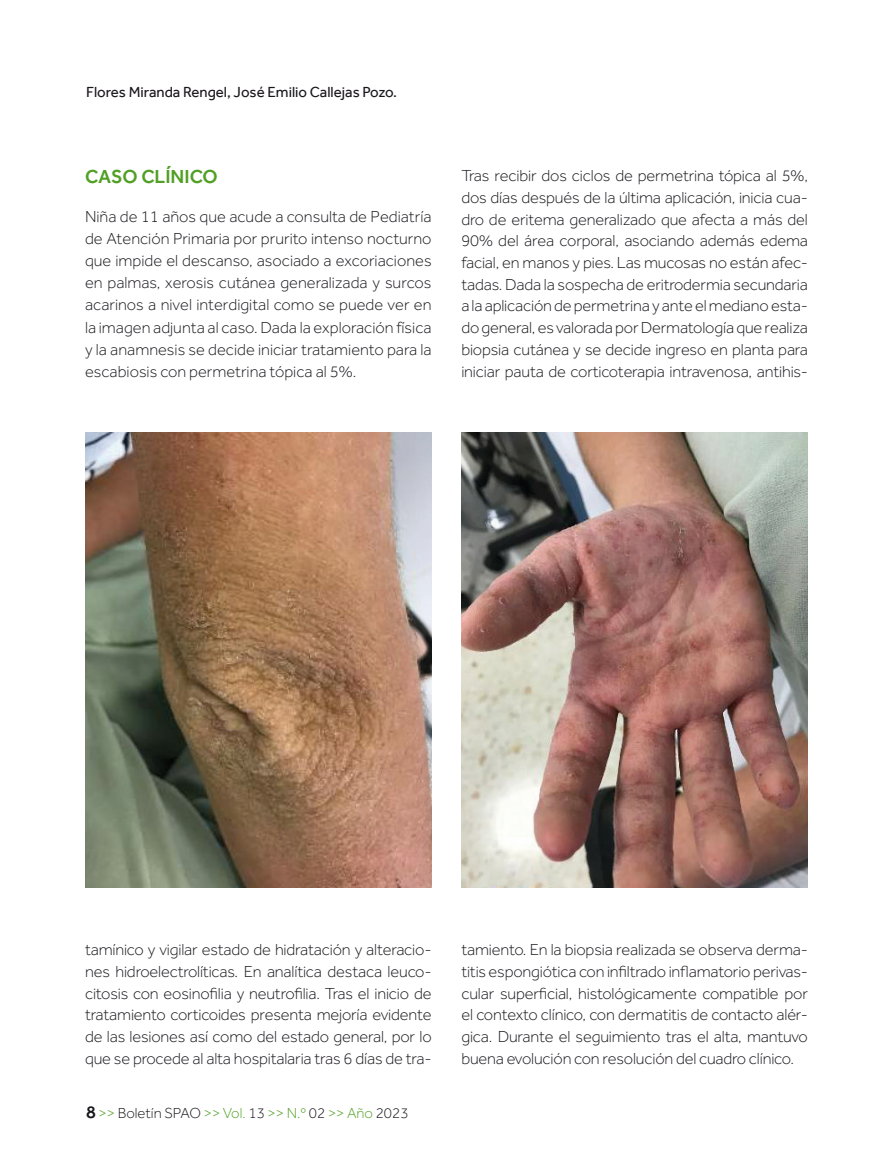
<style>
.page{position:relative;width:893px;height:1149px;background:#fff}
.page>*{position:absolute;margin:0;border:0;box-sizing:border-box;transform-origin:0 0}
.Div_1{font:500 19.5px "Effra";color:#519f25}
.Texto{font:300 16.5px/21.8px "Effra";letter-spacing:-.01em;color:#1a171c;text-align:justify}
.t1{font:15px "Effra";color:#1a171c}
.t2{font:300 15px "Effra";color:#1a171c}
.s1{font-weight:500;font-size:18px}
.s2{color:#519f25}
</style>
<div class="page">
<img style="left:85px;top:433px;width:347px;height:454px">
<img style="left:461px;top:433px;width:347px;height:454px">
<p class="t1" style="left:86px;top:83px;width:312px">Flores Miranda Rengel, José Emilio Callejas Pozo.</p>
<p class="Div_1" style="left:85px;top:165px;width:134px">CASO CLÍNICO</p>
<p class="Texto" style="left:85px;top:206px;width:348px">Niña de 11 años que acude a consulta de Pediatría de Atención Primaria por prurito intenso nocturno que impide el descanso, asociado a excoriaciones en palmas, xerosis cutánea generalizada y surcos acarinos a nivel interdigital como se puede ver en la imagen adjunta al caso. Dada la exploración física y la anamnesis se decide iniciar tratamiento para la escabiosis con permetrina tópica al 5%.</p>
<p class="Texto" style="left:461px;top:165px;width:348px">Tras recibir dos ciclos de permetrina tópica al 5%, dos días después de la última aplicación, inicia cua&shy;dro de eritema generalizado que afecta a más del 90% del área corporal, asociando además edema facial, en manos y pies. Las mucosas no están afec&shy;tadas. Dada la sospecha de eritrodermia secundaria a la aplicación de permetrina y ante el mediano esta&shy;do general, es valorada por Dermatología que realiza biopsia cutánea y se decide ingreso en planta para iniciar pauta de corticoterapia intravenosa, antihis-</p>
<p class="Texto" style="left:85px;top:938px;width:348px">tamínico y vigilar estado de hidratación y alteracio&shy;nes hidroelectrolíticas. En analítica destaca leuco&shy;citosis con eosinofilia y neutrofilia. Tras el inicio de tratamiento corticoides presenta mejoría evidente de las lesiones así como del estado general, por lo que se procede al alta hospitalaria tras 6 días de tra-</p>
<p class="t2" style="left:86px;top:1104px;width:324px"><span class="s1">8</span> <span class="s2">&gt;&gt;</span> Boletín SPAO <span class="s2">&gt;&gt; Vol.</span> 13 <span class="s2">&gt;&gt; N.º</span> 02 <span class="s2">&gt;&gt; Año</span> 2023</p>
<p class="Texto" style="left:461px;top:938px;width:348px">tamiento. En la biopsia realizada se observa derma&shy;titis espongiótica con infiltrado inflamatorio perivas&shy;cular superficial, histológicamente compatible por el contexto clínico, con dermatitis de contacto alér&shy;gica. Durante el seguimiento tras el alta, mantuvo buena evolución con resolución del cuadro clínico.</p>
</div>
